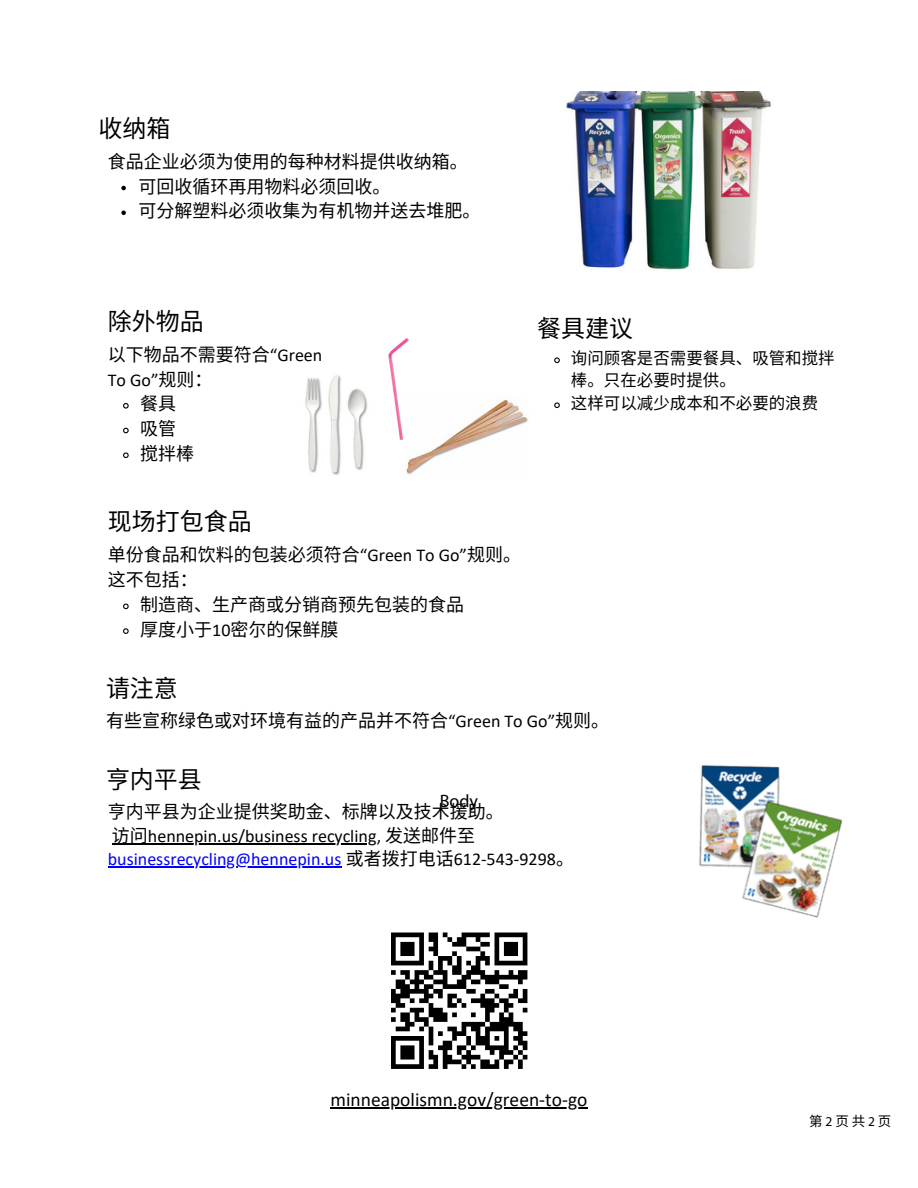
<style>
.page{position:relative;width:918px;height:1188px;background:#fff}
.page>*{position:absolute;margin:0;border:0;box-sizing:border-box;transform-origin:0 0}
.t1{font:24px "Noto Sans CJ Ksc";color:#000}
.t2{font:19.5px "Calibri";color:#000}
.t3{font:18px/24.8px "Noto Sans CJ Ksc";color:#000}
.t4{font:18px "Calibri";color:#00f}
.t5{font:18px "Calibri";color:#000}
.t6{font:18px "Myriad Pro";color:#000}
.t7{font:16.5px/22.5px "Noto Sans CJ Ksc";color:#000}
.t8{font:13.5px "Noto Sans CJ Ksc";color:#000}
.s1{font-family:"Calibri"}
.s2{font-family:"Noto Sans CJ Ksc"}
.s3{font-family:"Noto Sans CJ Ksc";color:#000}
.s4{color:#000}
.s5{font-family:"Myriad Pro"}
</style>
<div class="page">
<svg style="left:391px;top:932px;width:137px;height:137px"></svg>
<img style="left:699px;top:765px;width:144px;height:153px">
<img style="left:565px;top:91px;width:207px;height:179px">
<img style="left:388px;top:339px;width:21px;height:100px">
<img style="left:305px;top:375px;width:63px;height:100px">
<img style="left:404px;top:394px;width:124px;height:81px">
<svg style="left:123px;top:603px;width:6px;height:7px"></svg>
<svg style="left:123px;top:628px;width:6px;height:6px"></svg>
<hr style="left:330px;top:1107px;width:258px;height:2px;background:#000">
<svg style="left:121px;top:186px;width:5px;height:4px"></svg>
<svg style="left:121px;top:211px;width:5px;height:4px"></svg>
<svg style="left:123px;top:403px;width:6px;height:6px"></svg>
<svg style="left:123px;top:427px;width:6px;height:7px"></svg>
<svg style="left:123px;top:452px;width:6px;height:7px"></svg>
<svg style="left:554px;top:357px;width:6px;height:6px"></svg>
<svg style="left:554px;top:402px;width:6px;height:6px"></svg>
<hr style="left:112px;top:843px;width:265px;height:1px;background:#000">
<hr style="left:108px;top:867px;width:234px;height:1px;background:#00f">
<p class="t1" style="left:99px;top:109px;width:73px">收纳箱</p>
<p class="t3" style="left:108px;top:148px;width:362px">食品企业必须为使用的每种材料提供收纳箱。</p>
<h1 class="t3" style="left:138px;top:173px;width:254px">可回收循环再用物料必须回收。</h1>
<h2 class="t3" style="left:138px;top:197px;width:344px">可分解塑料必须收集为有机物并送去堆肥。</h2>
<p class="t1" style="left:108px;top:302px;width:97px">除外物品</p>
<p class="t3" style="left:108px;top:341px;width:216px">以下物品不需要符合<span class="s1">“Green<br>To Go”</span>规则：</p>
<p class="t3" style="left:140px;top:390px;width:38px">餐具</p>
<p class="t3" style="left:140px;top:415px;width:38px">吸管</p>
<p class="t3" style="left:140px;top:440px;width:56px">搅拌棒</p>
<p class="t1" style="left:108px;top:503px;width:145px">现场打包食品</p>
<h1 class="t3" style="left:108px;top:541px;width:415px">单份食品和饮料的包装必须符合<span class="s1">“Green To Go”</span>规则。这不包括：</h1>
<h2 class="t3" style="left:140px;top:591px;width:326px">制造商、生产商或分销商预先包装的食品</h2>
<p class="t3" style="left:140px;top:616px;width:200px">厚度小于<span class="s1">10</span>密尔的保鲜膜</p>
<p class="t1" style="left:106px;top:669px;width:73px">请注意</p>
<p class="t1" style="left:537px;top:309px;width:97px">餐具建议</p>
<h1 class="t7" style="left:571px;top:345px;width:265px">询问顾客是否需要餐具、吸管和搅拌棒。只在必要时提供。</h1>
<p class="t7" style="left:571px;top:390px;width:249px">这样可以减少成本和不必要的浪费</p>
<h1 class="t3" style="left:106px;top:707px;width:505px">有些宣称绿色或对环境有益的产品并不符合<span class="s1">“Green To Go”</span>规则。</h1>
<p class="t1" style="left:106px;top:760px;width:97px">亨内平县</p>
<h1 class="t6" style="left:440px;top:794px;width:40px">Body</h1>
<h1 class="t3" style="left:108px;top:798px;width:398px">亨内平县为企业提供奖助金、标牌以及技术援助。</h1>
<h2 class="t5" style="left:112px;top:828px;width:363px"><span class="s2">访问</span>hennepin.us/business recycling, <span class="s2">发送邮件至</span></h2>
<p class="t4" style="left:108px;top:852px;width:468px">businessrecycling@hennepin.us <span class="s3">或者拨打电话</span><span class="s4">612-543-9298</span><span class="s3">。</span></p>
<p class="t2" style="left:330px;top:1092px;width:258px">minneapolismn.gov/green-to-go</p>
<h2 class="t8" style="left:809px;top:1110px;width:82px">第<span class="s5">2</span>页共<span class="s5">2</span>页</h2>
</div>
